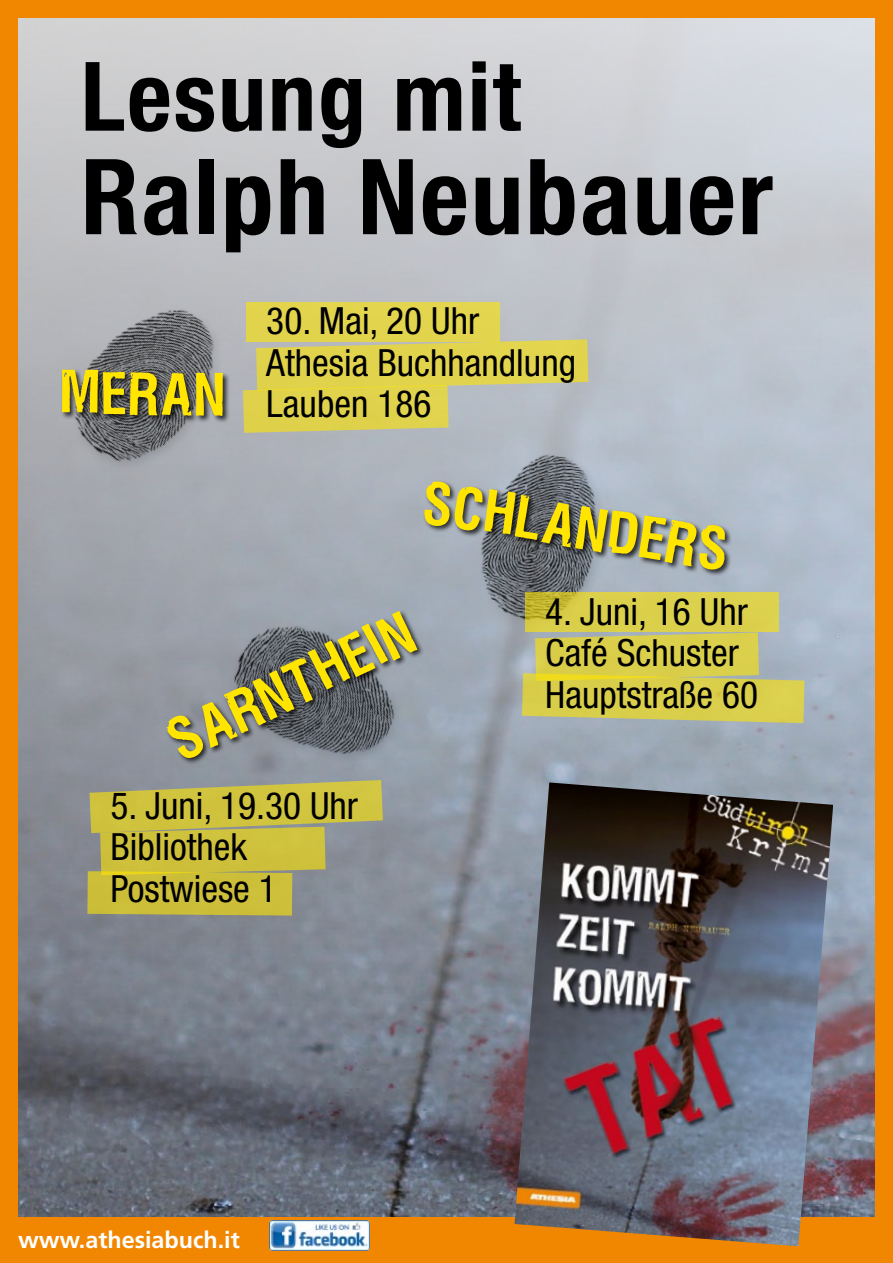
<style>
.page{position:relative;width:893px;height:1263px;background:#f18700}
.page>*{position:absolute;margin:0;border:0;box-sizing:border-box;transform-origin:0 0}
.t1{font:700 condensed 105px "Helvetica Neue";letter-spacing:.02em;color:#000}
.t2{font:700 condensed 96px "Helvetica Neue";letter-spacing:.02em;color:#000}
.t3{font:55.65px "Dirtyhouse";color:#ffe500}
.t4{font:condensed 37.5px/41.5px "Helvetica Neue LT Std";color:#000}
.t5{font:700 23.4px "Frutiger CE";color:#fff}
.s1{font-family:"Dirtyhouse";font-stretch:normal;font-size:55.65px;color:#ffe500}
</style>
<div class="page">
<img style="left:18px;top:18px;width:857px;height:1199px">
<img style="left:514px;top:782px;width:319px;height:464px">
<div style="left:246px;top:302px;width:254px;height:40px;background:#e3d44d"></div>
<svg style="left:257px;top:339px;width:331px;height:94px"></svg>
<img style="left:33px;top:261px;width:224px;height:243px">
<div style="left:61px;top:368px;width:169px;height:56px;background:#000;opacity:.75"></div>
<img style="left:459px;top:430px;width:162px;height:213px">
<div style="left:423px;top:480px;width:309px;height:97px;background:#000;opacity:.75"></div>
<svg style="left:525px;top:592px;width:254px;height:40px;fill:#dbcf4b"></svg>
<svg style="left:522px;top:632px;width:282px;height:91px"></svg>
<svg style="left:87px;top:780px;width:296px;height:135px"></svg>
<img style="left:198px;top:591px;width:235px;height:201px">
<div style="left:166px;top:610px;width:259px;height:155px;background:#000;opacity:.75"></div>
<img style="left:270px;top:1221px;width:99px;height:29px">
<h2 class="t2" style="left:81px;top:38px;width:442px">Lesung mit</h2>
<h1 class="t1" style="left:81px;top:133px;width:694px">Ralph Neubauer</h1>
<p class="t4" style="left:266px;top:300px;width:214px">30. Mai, 20 Uhr</p>
<p class="t4" style="left:266px;top:342px;width:311px">Athesia Buchhandlung</p>
<p class="t4" style="left:61px;top:383px;width:372px"><span class="s1">MERAN</span> Lauben 186</p>
<h3 class="t3" style="left:429px;top:464px;width:308px;rotate:9deg">SCHLANDERS</h3>
<p class="t4" style="left:545px;top:590px;width:214px">4. Juni, 16 Uhr<br>Café Schuster<br>Hauptstraße 60</p>
<h3 class="t3" style="left:155px;top:709px;width:265px;rotate:-26deg">SARNTHEIN</h3>
<p class="t4" style="left:110px;top:785px;width:249px">5. Juni, 19.30 Uhr<br>Bibliothek<br>Postwiese 1</p>
<p class="t5" style="left:18px;top:1226px;width:223px">www.athesiabuch.it</p>
</div>
